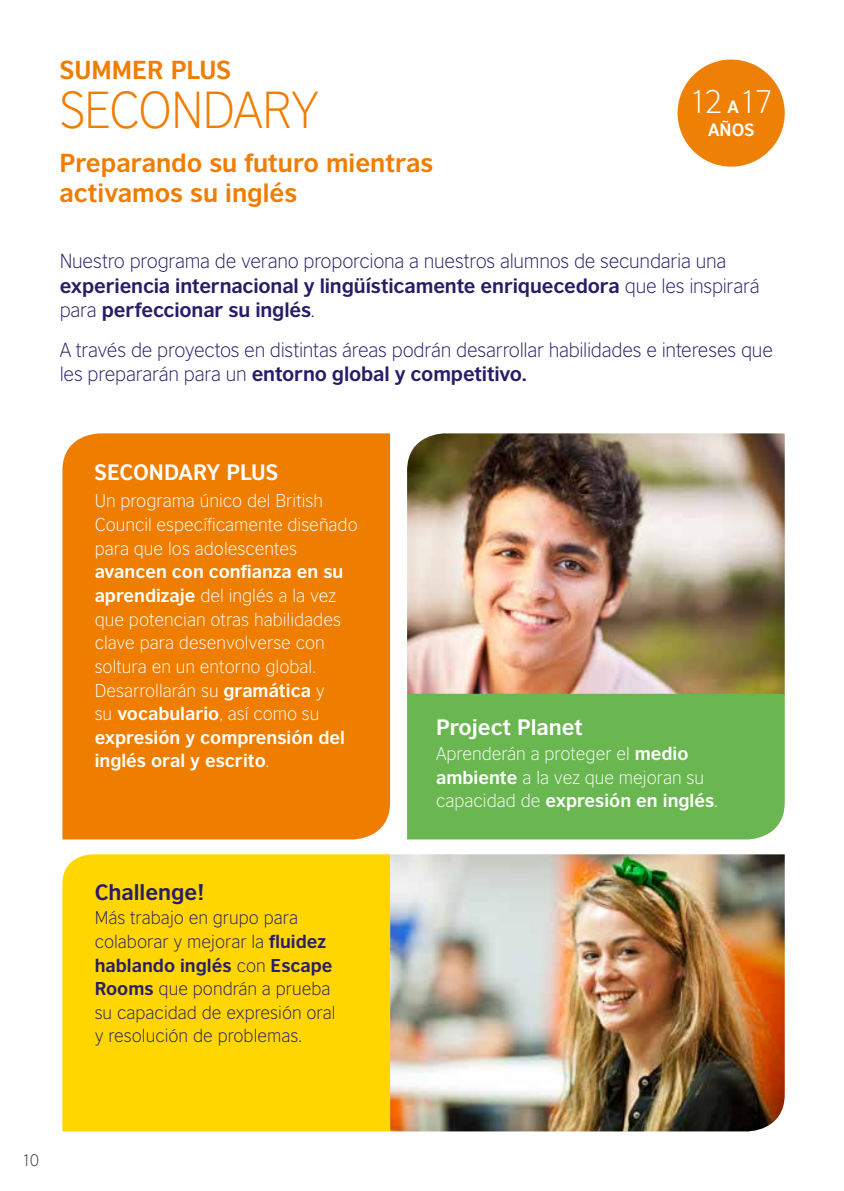
<style>
.page{position:relative;width:844px;height:1191px;background:#fff}
.page>*{position:absolute;margin:0;border:0;box-sizing:border-box;transform-origin:0 0}
.t1{font:300 49px "British Council Sans";letter-spacing:-.035em;color:#ef7d00}
.t2{font:300 30.8px "British Council Sans";color:#fff}
.t3{font:700 24.5px/29.4px "British Council Sans";color:#ef7d00}
.t4{font:700 21px "British Council Sans";color:#fff}
.t5{font:700 21px "British Council Sans";color:#281d67}
.t6{font:300 19.25px/24.5px "British Council Sans";letter-spacing:-.015em;color:#281d67}
.t7{font:300 17.5px/23.6px "British Council Sans";color:#fff}
.t8{font:300 17.5px/23.6px "British Council Sans";color:#281d67}
.t9{font:700 16.8px "British Council Sans";color:#fff}
.t10{font:300 15.75px "British Council Sans";color:#30383a}
.s1{font-weight:700;font-size:16.8px}
.s2{font-weight:700}
</style>
<div class="page">
<img style="left:407px;top:433px;width:377px;height:261px">
<img style="left:390px;top:854px;width:394px;height:277px">
<div style="left:677px;top:60px;width:107px;height:107px;background:#ef7d00;border-radius:50%"></div>
<div style="left:62px;top:433px;width:328px;height:406px;background:#ef7d00"></div>
<div style="left:407px;top:694px;width:377px;height:145px;background:#6ab651"></div>
<div style="left:62px;top:854px;width:328px;height:277px;background:#ffd600"></div>
<h3 class="t3" style="left:60px;top:55px;width:173px">SUMMER PLUS</h3>
<h1 class="t1" style="left:60px;top:82px;width:262px">SECONDARY</h1>
<h3 class="t3" style="left:60px;top:148px;width:375px">Preparando su futuro mientras activamos su inglés</h3>
<h2 class="t2" style="left:688px;top:85px;width:86px">12 <span class="s1">A</span>17</h2>
<p class="t9" style="left:708px;top:119px;width:48px">AÑOS</p>
<p class="t6" style="left:60px;top:249px;width:701px">Nuestro programa de verano proporciona a nuestros alumnos de secundaria una <span class="s2">experiencia internacional y lingüísticamente enriquecedora</span> que les inspirará para <span class="s2">perfeccionar su inglés</span>.</p>
<p class="t6" style="left:60px;top:337px;width:714px">A través de proyectos en distintas áreas podrán desarrollar habilidades e intereses que les prepararán para un <span class="s2">entorno global y competitivo.</span></p>
<p class="t4" style="left:95px;top:459px;width:185px">SECONDARY PLUS</p>
<p class="t7" style="left:95px;top:489px;width:264px">Un programa único del British<br>Council específicamente diseñado para que los adolescentes</p>
<p class="t7" style="left:95px;top:560px;width:252px"><span class="s2">avancen con confianza en su aprendizaje</span> del inglés a la vez que potencian otras habilidades clave para desenvolverse con soltura en un entorno global.<br>Desarrollarán su <span class="s2">gramática</span> y su <span class="s2">vocabulario</span>, así como su <span class="s2">expresión y comprensión del inglés oral y escrito</span>.</p>
<p class="t5" style="left:95px;top:879px;width:111px">Challenge!</p>
<p class="t8" style="left:95px;top:906px;width:242px">Más trabajo en grupo para colaborar y mejorar la <span class="s2">fluidez hablando inglés</span> con <span class="s2">Escape<br>Rooms</span> que pondrán a prueba su capacidad de expresión oral y resolución de problemas.</p>
<p class="t4" style="left:436px;top:714px;width:148px">Project Planet</p>
<p class="t7" style="left:436px;top:741px;width:283px">Aprenderán a proteger el <span class="s2">medio ambiente</span> a la vez que mejoran su capacidad de <span class="s2">expresión en inglés</span>.</p>
<p class="t10" style="left:22px;top:1151px;width:19px">10</p>
</div>
